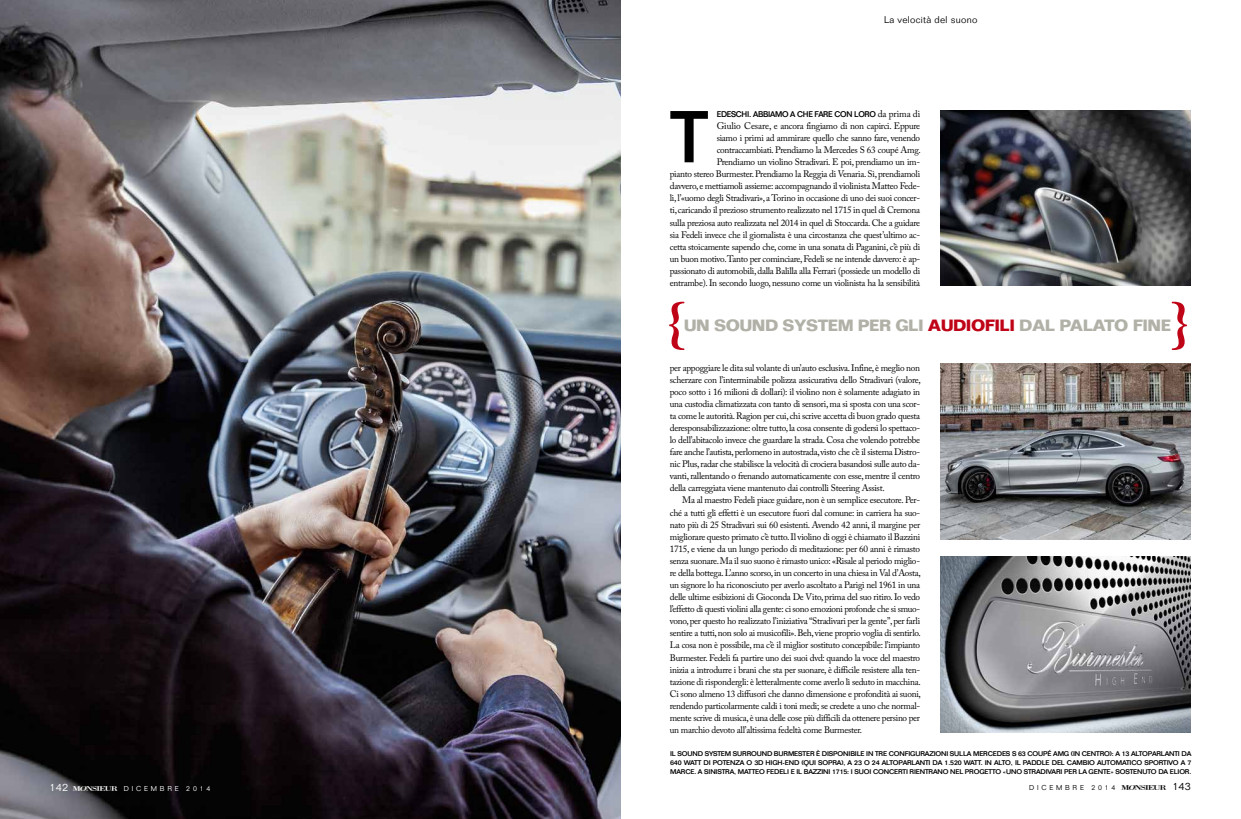
<style>
.page{position:relative;width:1241px;height:819px;background:#fff}
.page>*{position:absolute;margin:0;border:0;box-sizing:border-box;transform-origin:0 0}
.t1{font:500 71.75px "Folio Std";color:#000}
.t2{font:700 52.5px "Adobe Caslon Pro";color:#c00418}
.t3{font:700 16.01px "Folio Std";letter-spacing:-.035em;color:#b2b1a8}
.t4{font:300 9.62px "Folio Std";letter-spacing:.03em;color:#000}
.t5{font:9.45px/12.1px "Adobe Caslon Pro";letter-spacing:-.03em;color:#000;text-align:justify}
.t6{font:500 8.14px "Folio Std";letter-spacing:-.03em;color:#000}
.t7{font:300 7px "Folio Std";letter-spacing:.4em;color:#fff}
.t8{font:300 7px "Folio Std";letter-spacing:.4em;color:#000}
.t9{font:500 6.74px/9px "Folio Std";letter-spacing:-.02em;color:#000;text-align:justify;scale:1.05 1}
.s1{font-family:"Adobe Caslon Pro";font-weight:400;font-size:9.62px}
.s2{font-size:9.62px}
.s3{color:#c00418}
.s4{font-size:10.5px}
.s5{font-family:"Logo Mons AOG";font-weight:400;font-size:6.12px}
</style>
<div class="page">
<img style="left:0;top:0;width:620px;height:819px">
<img style="left:940px;top:110px;width:250px;height:176px">
<img style="left:940px;top:363px;width:250px;height:177px">
<img style="left:940px;top:556px;width:250px;height:176px">
<p class="t4" style="left:883px;top:14px;width:95px">La velocità del suono</p>
<p class="t6" style="left:716px;top:109px;width:205px">EDESCHI. ABBIAMO A CHE FARE CON LORO <span class="s1">da prima di</span></p>
<p class="t5" style="left:669px;top:120px;width:252px;text-align:right"><span class="s2">Giulio Cesare,</span> e ancora fingiamo di non capirci. Eppure<br>siamo i primi ad ammirare quello che sanno fare, venendo contraccambiati. Prendiamo la Mercedes S 63 coupé Amg.<br>Prendiamo un violino Stradivari. E poi, prendiamo un im-<br>pianto stereo Burmester. Prendiamo la Reggia di Venaria. Sì, prendiamoli davvero, e mettiamoli assieme: accompagnando il violinista Matteo Fede&shy;li, l’«uomo degli Stradivari», a Torino in occasione di uno dei suoi concer&shy;ti, caricando il prezioso strumento realizzato nel 1715 in quel di Cremona sulla preziosa auto realizzata nel 2014 in quel di Stoccarda. Che a guidare sia Fedeli invece che il giornalista è una circostanza che quest’ultimo ac&shy;cetta stoicamente sapendo che, come in una sonata di Paganini, c’è più di un buon motivo.Tanto per cominciare, Fedeli se ne intende davvero: è ap&shy;passionato di automobili, dalla Balilla alla Ferrari (possiede un modello di entrambe). In secondo luogo, nessuno come un violinista ha la sensibilità</p>
<h1 class="t1" style="left:670px;top:94px;width:39px">T</h1>
<h2 class="t2" style="left:667px;top:292px;width:20px">{</h2>
<h2 class="t2" style="left:1170px;top:292px;width:20px">}</h2>
<h3 class="t3" style="left:683px;top:316px;width:488px">UN SOUND SYSTEM PER GLI <span class="s3">AUDIOFILI</span> DAL PALATO FINE</h3>
<p class="t5" style="left:669px;top:361px;width:252px">per appoggiare le dita sul volante di un’auto esclusiva. Infine, è meglio non scherzare con l’interminabile polizza assicurativa dello Stradivari (valore, poco sotto i 16 milioni di dollari): il violino non è solamente adagiato in una custodia climatizzata con tanto di sensori, ma si sposta con una scor&shy;ta come le autorità. Ragion per cui, chi scrive accetta di buon grado questa deresponsabilizzazione: oltre tutto, la cosa consente di godersi lo spettaco&shy;lo dell’abitacolo invece che guardare la strada. Cosa che volendo potrebbe fare anche l’autista, perlomeno in autostrada, visto che c’è il sistema Distro&shy;nic Plus, radar che stabilisce la velocità di crociera basandosi sulle auto da&shy;vanti, rallentando o frenando automaticamente con esse, mentre il centro della carreggiata viene mantenuto dai controlli Steering Assist.</p>
<p class="t5" style="left:669px;top:494px;width:252px;text-indent:12px">Ma al maestro Fedeli piace guidare, non è un semplice esecutore. Per&shy;ché a tutti gli effetti è un esecutore fuori dal comune: in carriera ha suo&shy;nato più di 25 Stradivari sui 60 esistenti. Avendo 42 anni, il margine per migliorare questo primato c’è tutto. Il violino di oggi è chiamato il Bazzini 1715, e viene da un lungo periodo di meditazione: per 60 anni è rimasto senza suonare. Ma il suo suono è rimasto unico: «Risale al periodo miglio&shy;re della bottega. L’anno scorso, in un concerto in una chiesa in Val d’Aosta, un signore lo ha riconosciuto per averlo ascoltato a Parigi nel 1961 in una delle ultime esibizioni di Gioconda De Vito, prima del suo ritiro. Io vedo l’effetto di questi violini alla gente: ci sono emozioni profonde che si smuo&shy;vono, per questo ho realizzato l’iniziativa “Stradivari per la gente”, per farli sentire a tutti, non solo ai musicofili». Beh, viene proprio voglia di sentirlo.<br>La cosa non è possibile, ma c’è il miglior sostituto concepibile: l’impianto Burmester. Fedeli fa partire uno dei suoi dvd: quando la voce del maestro inizia a introdurre i brani che sta per suonare, è difficile resistere alla ten&shy;tazione di rispondergli: è letteralmente come averlo lì seduto in macchina.<br>Ci sono almeno 13 diffusori che danno dimensione e profondità ai suoni, rendendo particolarmente caldi i toni medi; se credete a uno che normal&shy;mente scrive di musica, è una delle cose più difficili da ottenere persino per un marchio devoto all’altissima fedeltà come Burmester.</p>
<p class="t9" style="left:670px;top:748px;width:498px">IL SOUND SYSTEM SURROUND BURMESTER È DISPONIBILE IN TRE CONFIGURAZIONI SULLA MERCEDES S 63 COUPÉ AMG (IN CENTRO): A 13 ALTOPARLANTI DA 640 WATT DI POTENZA O 3D HIGH-END (QUI SOPRA), A 23 O 24 ALTOPARLANTI DA 1.520 WATT. IN ALTO, IL PADDLE DEL CAMBIO AUTOMATICO SPORTIVO A 7<br>MARCE. A SINISTRA, MATTEO FEDELI E IL BAZZINI 1715: I SUOI CONCERTI RIENTRANO NEL PROGETTO «UNO STRADIVARI PER LA GENTE» SOSTENUTO DA ELIOR.</p>
<p class="t7" style="left:50px;top:784px;width:162px"><span class="s4">142</span> <span class="s5">M</span> dicembre 2014</p>
<p class="t8" style="left:1028px;top:783px;width:164px">dicembre 2014 <span class="s5">M</span> <span class="s4">143</span></p>
</div>
